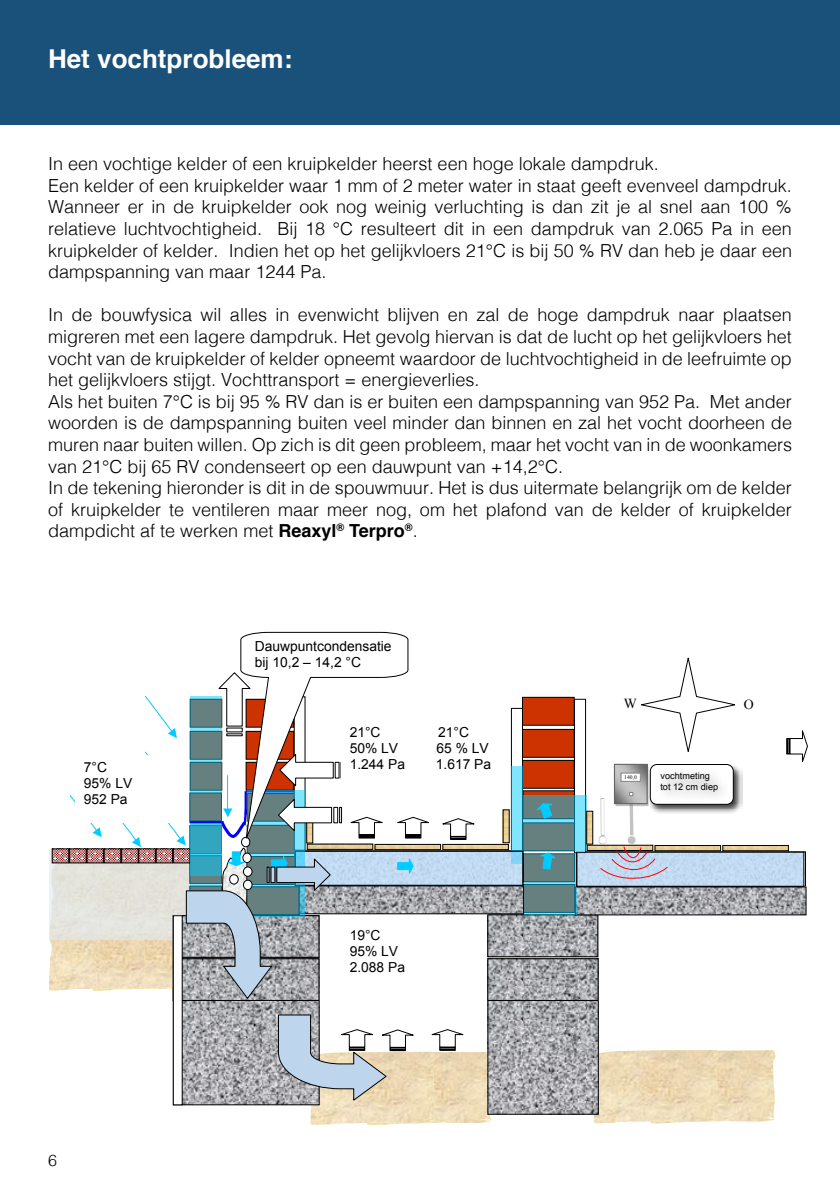
<style>
.page{position:relative;width:840px;height:1191px;background:#fff}
.page>*{position:absolute;margin:0;border:0;box-sizing:border-box;transform-origin:0 0}
.t1{font:700 26px "Helvetica";color:#fff}
.t2{font:300 18px/21.6px "Helvetica";color:#000}
.t3{font:300 16px "Helvetica";color:#000}
.t4{font:13.8px/15.8px "Arial";color:#000}
.t5{font:13.8px "Times New Roman";color:#000}
.t6{font:9.2px/10.6px "Arial";letter-spacing:.005em;color:#000}
.t7{font:5.6px "Times New Roman";color:#000}
.s1{font-weight:700}
</style>
<div class="page">
<div style="left:0;top:0;width:839px;height:125px;background:#19517b"></div>
<svg style="left:593px;top:1050px;width:182px;height:73px;background:#ebd9b6"></svg>
<svg style="left:444px;top:846px;width:62px;height:2px"></svg>
<div style="left:442px;top:844px;width:66px;height:6px;border:1px solid #000"></div>
<div style="left:374px;top:844px;width:66px;height:5px;background:#e6cc94"></div>
<div style="left:374px;top:844px;width:67px;height:6px;border:1px solid #000"></div>
<div style="left:522px;top:853px;width:52px;height:29px;border:1px solid #000"></div>
<div style="left:522px;top:790px;width:52px;height:28px;background:linear-gradient(to right,#c30,#c30)"></div>
<div style="left:510px;top:708px;width:12px;height:154px;border:1px solid #000"></div>
<svg style="left:502px;top:809px;width:7px;height:33px"></svg>
<div style="left:522px;top:760px;width:51px;height:28px;background:#c30"></div>
<div style="left:521px;top:760px;width:53px;height:28px;border:1px solid #000"></div>
<div style="left:522px;top:729px;width:51px;height:28px;background:#c30"></div>
<div style="left:521px;top:729px;width:53px;height:28px;border:1px solid #000"></div>
<div style="left:522px;top:697px;width:51px;height:28px;background:#c30"></div>
<div style="left:521px;top:697px;width:53px;height:28px;border:1px solid #000"></div>
<div style="left:573px;top:699px;width:12px;height:154px;border:1px solid #000"></div>
<svg style="left:182px;top:1001px;width:135px;height:102px;background:#a7a7ab"></svg>
<svg style="left:489px;top:1001px;width:107px;height:111px;background:#a8a7ac"></svg>
<div style="left:522px;top:884px;width:53px;height:28px;border:1px solid #000"></div>
<svg style="left:433px;top:887px;width:88px;height:25px;background:#a4a5a9"></svg>
<div style="left:298px;top:885px;width:225px;height:29px;border:1px solid #000"></div>
<div style="left:172px;top:958px;width:147px;height:43px;border:1px solid #000"></div>
<svg style="left:489px;top:960px;width:107px;height:39px;background:#a5a6aa"></svg>
<div style="left:487px;top:958px;width:111px;height:43px;border:1px solid #000"></div>
<svg style="left:489px;top:916px;width:107px;height:39px;background:#a5a6aa"></svg>
<div style="left:487px;top:914px;width:111px;height:43px;border:1px solid #000"></div>
<svg style="left:576px;top:888px;width:228px;height:25px;background:#a3a5a9"></svg>
<svg style="left:524px;top:853px;width:52px;height:61px;background:#5d8286"></svg>
<svg style="left:539px;top:852px;width:18px;height:18px"></svg>
<div style="left:511px;top:765px;width:11px;height:98px;background:#80e5ff"></div>
<svg style="left:523px;top:795px;width:63px;height:56px;background:#63939b"></svg>
<svg style="left:535px;top:803px;width:20px;height:16px"></svg>
<div style="left:295px;top:851px;width:227px;height:34px;background:#c2dbf4"></div>
<div style="left:295px;top:851px;width:228px;height:35px;border:1px solid #000"></div>
<svg style="left:724px;top:847px;width:62px;height:2px"></svg>
<div style="left:722px;top:845px;width:66px;height:6px;border:1px solid #000"></div>
<svg style="left:668px;top:847px;width:50px;height:2px"></svg>
<div style="left:654px;top:845px;width:66px;height:6px;border:1px solid #000"></div>
<svg style="left:588px;top:847px;width:9px;height:2px"></svg>
<div style="left:586px;top:845px;width:66px;height:6px;border:1px solid #000"></div>
<div style="left:586px;top:811px;width:6px;height:33px;background:#eacf97"></div>
<div style="left:586px;top:811px;width:7px;height:33px;border:1px solid #000"></div>
<div style="left:576px;top:852px;width:227px;height:34px;background:#c2dbf3"></div>
<div style="left:575px;top:851px;width:228px;height:36px;border:1px solid #000"></div>
<svg style="left:786px;top:730px;width:21px;height:33px"></svg>
<svg style="left:641px;top:657px;width:94px;height:95px"></svg>
<div style="left:735px;top:691px;width:52px;height:42px;background:#fff"></div>
<svg style="left:629px;top:806px;width:4px;height:28px"></svg>
<hr style="left:599px;top:798px;width:2px;height:37px;background:#d6d6d6">
<hr style="left:603px;top:798px;width:1px;height:37px;background:#eaeaea">
<img style="left:615px;top:804px;width:28px;height:2px">
<img style="left:615px;top:766px;width:28px;height:36px">
<div style="left:613px;top:764px;width:34px;height:40px;border:1px solid #666"></div>
<div style="left:620px;top:773px;width:19px;height:8px;background:#fff"></div>
<div style="left:620px;top:772px;width:20px;height:10px;border:1px solid #7f7f7f"></div>
<svg style="left:628px;top:792px;width:5px;height:4px"></svg>
<svg style="left:597px;top:834px;width:71px;height:46px"></svg>
<img style="left:643px;top:763px;width:100px;height:51px">
<svg style="left:442px;top:818px;width:33px;height:22px"></svg>
<svg style="left:277px;top:1014px;width:215px;height:111px"></svg>
<div style="left:173px;top:915px;width:9px;height:189px;background:#fff"></div>
<div style="left:173px;top:915px;width:9px;height:190px;border:1px solid #000"></div>
<svg style="left:49px;top:631px;width:384px;height:368px"></svg>
<h1 class="t1" style="left:48px;top:37px;width:246px">Het vochtprobleem:</h1>
<p class="t2" style="left:48px;top:152px;width:745px">In een vochtige kelder of een kruipkelder heerst een hoge lokale dampdruk.<br>Een kelder of een kruipkelder waar 1 mm of 2 meter water in staat geeft evenveel dampdruk.<br>Wanneer er in de kruipkelder ook nog weinig verluchting is dan zit je al snel aan 100 % relatieve luchtvochtigheid. Bij 18 °C resulteert dit in een dampdruk van 2.065 Pa in een kruipkelder of kelder. Indien het op het gelijkvloers 21°C is bij 50 % RV dan heb je daar een dampspanning van maar 1244 Pa.</p>
<p class="t2" style="left:48px;top:303px;width:745px">In de bouwfysica wil alles in evenwicht blijven en zal de hoge dampdruk naar plaatsen migreren met een lagere dampdruk. Het gevolg hiervan is dat de lucht op het gelijkvloers het vocht van de kruipkelder of kelder opneemt waardoor de luchtvochtigheid in de leefruimte op het gelijkvloers stijgt. Vochttransport = energieverlies.<br>Als het buiten 7°C is bij 95 % RV dan is er buiten een dampspanning van 952 Pa. Met ander woorden is de dampspanning buiten veel minder dan binnen en zal het vocht doorheen de muren naar buiten willen. Op zich is dit geen probleem, maar het vocht van in de woonkamers van 21°C bij 65 RV condenseert op een dauwpunt van +14,2°C.<br>In de tekening hieronder is dit in de spouwmuur. Het is dus uitermate belangrijk om de kelder of kruipkelder te ventileren maar meer nog, om het plafond van de kelder of kruipkelder dampdicht af te werken met <span class="s1">Reaxyl</span><sup>®</sup> <span class="s1">Terpro</span><sup>®</sup>.</p>
<p class="t4" style="left:255px;top:638px;width:138px">Dauwpuntcondensatie bij 10,2 – 14,2 °C</p>
<p class="t4" style="left:349px;top:724px;width:32px">21°C</p>
<p class="t4" style="left:438px;top:724px;width:32px">21°C</p>
<p class="t4" style="left:349px;top:740px;width:50px">50% LV</p>
<p class="t4" style="left:436px;top:740px;width:54px">65 % LV</p>
<p class="t4" style="left:84px;top:759px;width:25px">7°C</p>
<p class="t4" style="left:349px;top:756px;width:57px">1.244 Pa</p>
<p class="t4" style="left:435px;top:756px;width:57px">1.617 Pa</p>
<p class="t4" style="left:84px;top:775px;width:50px">95% LV<br>952 Pa</p>
<p class="t4" style="left:349px;top:928px;width:57px">19°C<br>95% LV<br>2.088 Pa</p>
<p class="t3" style="left:48px;top:1147px;width:10px">6</p>
<p class="t5" style="left:623px;top:694px;width:15px">W</p>
<p class="t5" style="left:743px;top:695px;width:11px">O</p>
<p class="t7" style="left:623px;top:773px;width:14px">140,0</p>
<p class="t6" style="left:660px;top:771px;width:59px">vochtmeting tot 12 cm diep</p>
</div>
